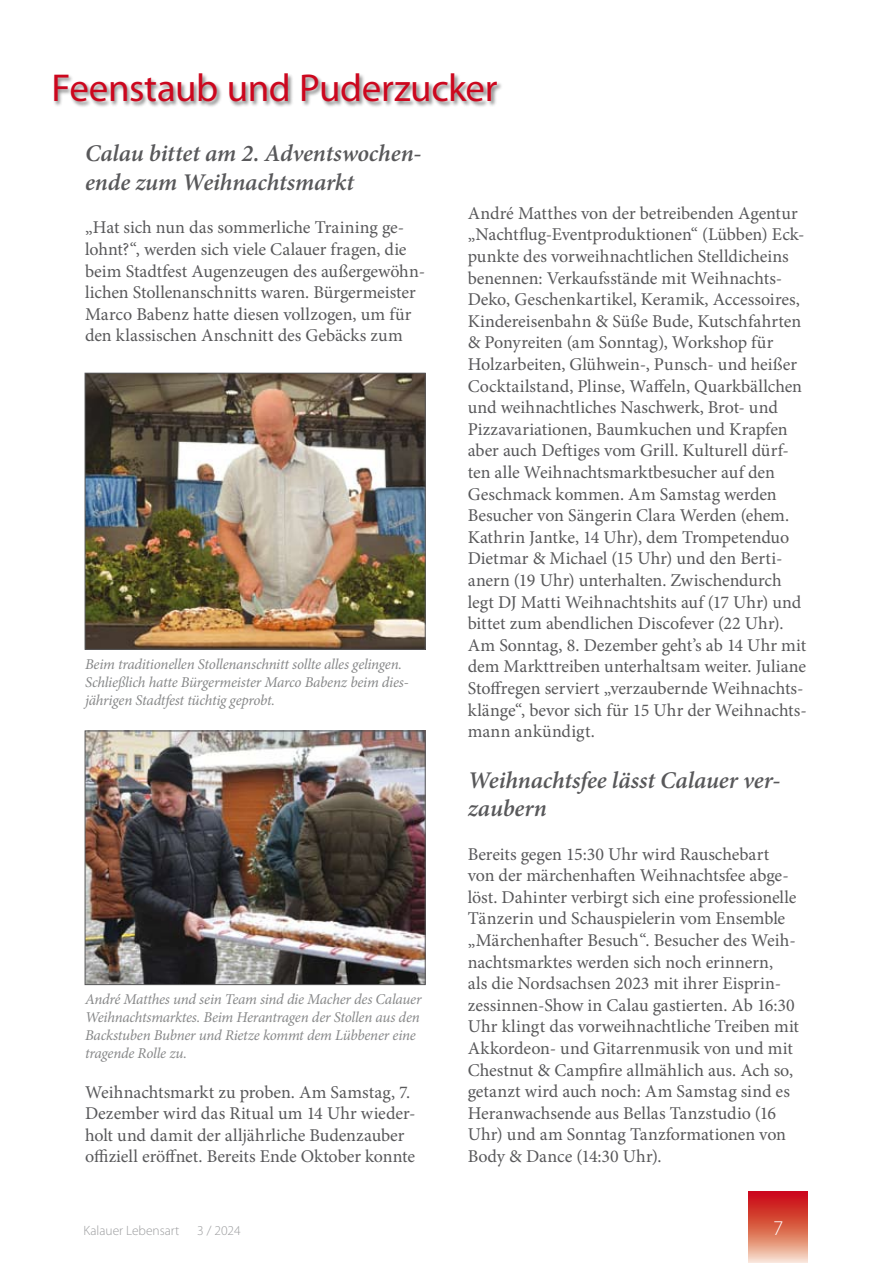
<style>
.page{position:relative;width:893px;height:1263px;background:#fff}
.page>*{position:absolute;margin:0;border:0;box-sizing:border-box;transform-origin:0 0}
.t1{font:39px "Myriad Pro";letter-spacing:-.01em;color:#cc071e}
.t2{font:italic 600 24px/28.8px "Minion Pro";letter-spacing:-.005em;color:#58585a}
.t3{font:18px/21.6px "Minion Pro";letter-spacing:-.005em;color:#58585a}
.t4{font:italic 15px/18px "Minion Pro";letter-spacing:-.02em;color:#878889}
.t5{font:300 13.5px "Myriad Pro";color:#9c9d9f}
</style>
<div class="page">
<svg style="left:748px;top:1191px;width:60px;height:72px;background:#dc6859"></svg>
<div style="left:53px;top:72px;width:451px;height:37px;background:#000;opacity:.5"></div>
<img style="left:87px;top:375px;width:336px;height:272px">
<div style="left:85px;top:373px;width:340px;height:276px;border:1px solid #58585a"></div>
<img style="left:87px;top:733px;width:336px;height:250px">
<div style="left:85px;top:731px;width:340px;height:254px;border:1px solid #58585a"></div>
<svg style="left:774px;top:1221px;width:8px;height:14px"></svg>
<h1 class="t1" style="left:51px;top:64px;width:448px">Feenstaub und Puderzucker</h1>
<h2 class="t2" style="left:85px;top:139px;width:338px">Calau bittet am 2. Adventswochen&shy;ende zum Weihnachtsmarkt</h2>
<p class="t3" style="left:85px;top:217px;width:342px">„Hat sich nun das sommerliche Training ge&shy;lohnt?“, werden sich viele Calauer fragen, die beim Stadtfest Augenzeugen des außergewöhn&shy;lichen Stollenanschnitts waren. Bürgermeister Marco Babenz hatte diesen vollzogen, um für den klassischen Anschnitt des Gebäcks zum</p>
<p class="t4" style="left:85px;top:655px;width:325px">Beim traditionellen Stollenanschnitt sollte alles gelingen.<br>Schließlich hatte Bürgermeister Marco Babenz beim dies&shy;jährigen Stadtfest tüchtig geprobt.</p>
<p class="t4" style="left:85px;top:990px;width:338px">André Matthes und sein Team sind die Macher des Calauer Weihnachtsmarktes. Beim Herantragen der Stollen aus den Backstuben Bubner und Rietze kommt dem Lübbener eine tragende Rolle zu.</p>
<p class="t3" style="left:85px;top:1081px;width:332px">Weihnachtsmarkt zu proben. Am Samstag, 7.<br>Dezember wird das Ritual um 14 Uhr wieder&shy;holt und damit der alljährliche Budenzauber offiziell eröffnet. Bereits Ende Oktober konnte</p>
<p class="t5" style="left:83px;top:1222px;width:98px">Kalauer Lebensart</p>
<p class="t5" style="left:197px;top:1222px;width:45px">3 / 2024</p>
<p class="t3" style="left:468px;top:202px;width:341px">André Matthes von der betreibenden Agentur „Nachtflug-Eventproduktionen“ (Lübben) Eck&shy;punkte des vorweihnachtlichen Stelldicheins benennen: Verkaufsstände mit Weihnachts-Deko, Geschenkartikel, Keramik, Accessoires, Kindereisenbahn &amp; Süße Bude, Kutschfahrten &amp; Ponyreiten (am Sonntag), Workshop für Holzarbeiten, Glühwein-, Punsch- und heißer Cocktailstand, Plinse, Waffeln, Quarkbällchen und weihnachtliches Naschwerk, Brot- und Pizzavariationen, Baumkuchen und Krapfen aber auch Deftiges vom Grill. Kulturell dürf&shy;ten alle Weihnachtsmarktbesucher auf den Geschmack kommen. Am Samstag werden Besucher von Sängerin Clara Werden (ehem.<br>Kathrin Jantke, 14 Uhr), dem Trompetenduo Dietmar &amp; Michael (15 Uhr) und den Berti&shy;anern (19 Uhr) unterhalten. Zwischendurch legt DJ Matti Weihnachtshits auf (17 Uhr) und bittet zum abendlichen Discofever (22 Uhr).<br>Am Sonntag, 8. Dezember geht’s ab 14 Uhr mit dem Markttreiben unterhaltsam weiter. Juliane Stoffregen serviert „verzaubernde Weihnachts&shy;klänge“, bevor sich für 15 Uhr der Weihnachts&shy;mann ankündigt.</p>
<h2 class="t2" style="left:468px;top:765px;width:314px">Weihnachtsfee lässt Calauer ver&shy;zaubern</h2>
<p class="t3" style="left:468px;top:843px;width:333px">Bereits gegen 15:30 Uhr wird Rauschebart von der märchenhaften Weihnachtsfee abge&shy;löst. Dahinter verbirgt sich eine professionelle Tänzerin und Schauspielerin vom Ensemble „Märchenhafter Besuch“. Besucher des Weih&shy;nachtsmarktes werden sich noch erinnern,<br>als die Nordsachsen 2023 mit ihrer Eisprin&shy;zessinnen-Show in Calau gastierten. Ab 16:30<br>Uhr klingt das vorweihnachtliche Treiben mit Akkordeon- und Gitarrenmusik von und mit Chestnut &amp; Campfire allmählich aus. Ach so, getanzt wird auch noch: Am Samstag sind es Heranwachsende aus Bellas Tanzstudio (16<br>Uhr) und am Sonntag Tanzformationen von Body &amp; Dance (14:30 Uhr).</p>
</div>
